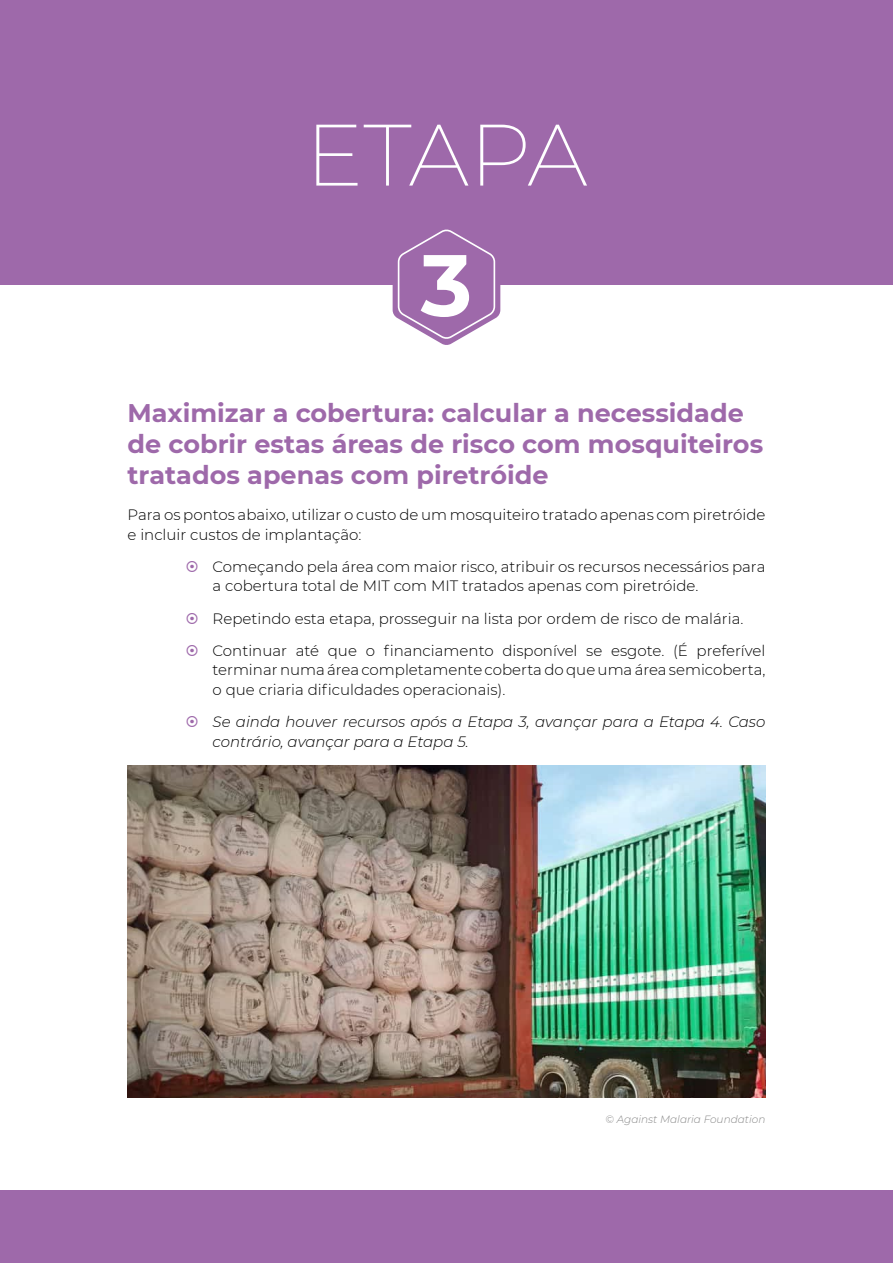
<style>
.page{position:relative;width:893px;height:1263px;background:#fff}
.page>*{position:absolute;margin:0;border:0;box-sizing:border-box;transform-origin:0 0}
.t1{font:200 87px "Montserrat";letter-spacing:-.015em;color:#fff}
.t2{font:700 87px "Montserrat";color:#fff}
.t3{font:700 25.5px/30.6px "Montserrat";color:#9e69aa}
.t4{font:300 15px/19.5px "Montserrat";color:#000}
.t5{font:italic 300 15px/19.5px "Montserrat";color:#000}
.t6{font:italic 300 10.5px "Montserrat";color:#878787}
</style>
<div class="page">
<div style="left:0;top:1191px;width:893px;height:72px;background:#9e69aa"></div>
<div style="left:0;top:0;width:893px;height:285px;background:#9e69aa"></div>
<svg style="left:393px;top:229px;width:107px;height:116px"></svg>
<img style="left:128px;top:765px;width:637px;height:332px">
<h1 class="t1" style="left:305px;top:96px;width:284px">ETAPA</h1>
<h1 class="t2" style="left:421px;top:222px;width:53px">3</h1>
<h2 class="t3" style="left:128px;top:397px;width:637px">Maximizar a cobertura: calcular a necessidade de cobrir estas áreas de risco com mosquiteiros tratados apenas com piretróide</h2>
<p class="t4" style="left:128px;top:504px;width:639px">Para os pontos abaixo, utilizar o custo de um mosquiteiro tratado apenas com piretróide e incluir custos de implantação:</p>
<p class="t4" style="left:213px;top:556px;width:554px">Começando pela área com maior risco, atribuir os recursos necessários para a cobertura total de MIT com MIT tratados apenas com piretróide.</p>
<p class="t4" style="left:213px;top:602px;width:554px;line-height:32.2px">Repetindo esta etapa, prosseguir na lista por ordem de risco de malária.<br>Continuar até que o financiamento disponível se esgote. (É preferível</p>
<p class="t4" style="left:213px;top:660px;width:554px">terminar numa área completamente coberta do que uma área semicoberta, o que criaria dificuldades operacionais).</p>
<p class="t5" style="left:213px;top:711px;width:554px">Se ainda houver recursos após a Etapa 3, avançar para a Etapa 4. Caso contrário, avançar para a Etapa 5.</p>
<p class="t6" style="left:606px;top:1112px;width:161px">© Against Malaria Foundation</p>
</div>
